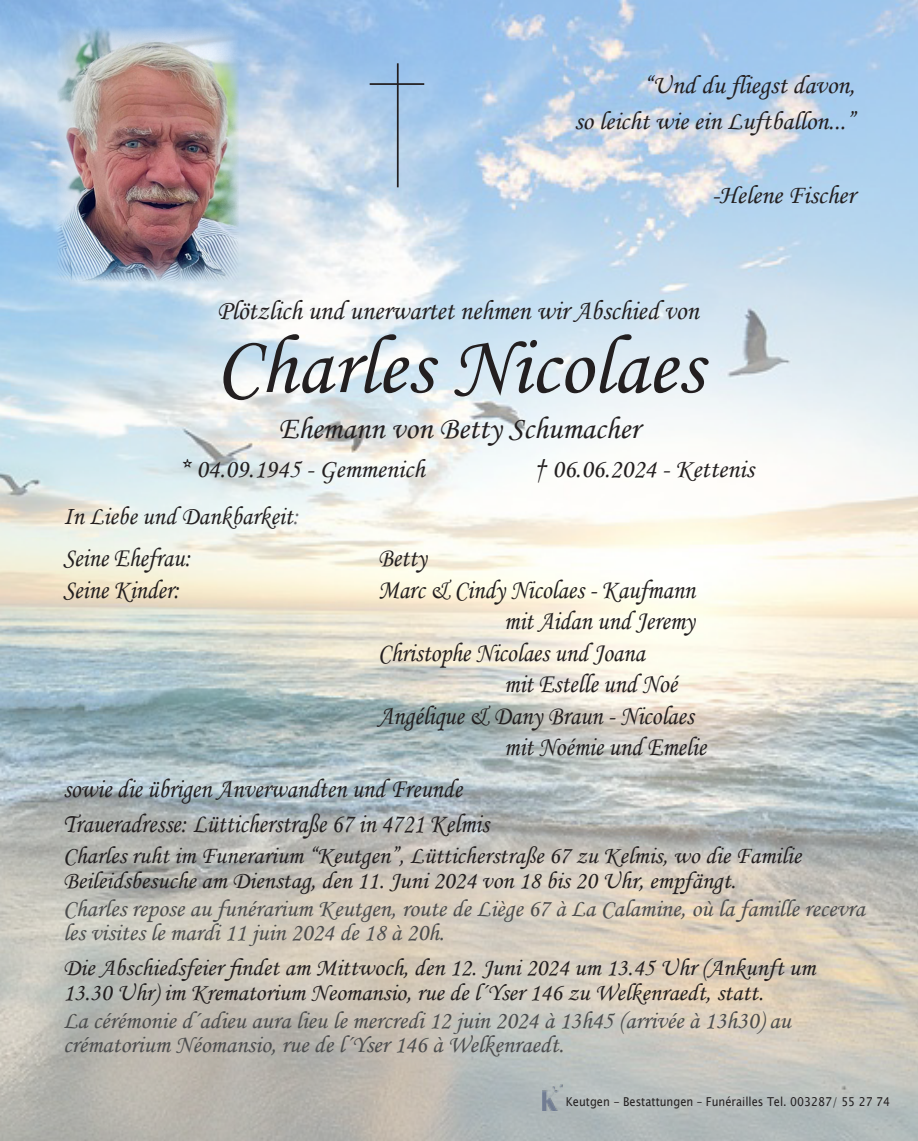
<style>
.page{position:relative;width:918px;height:1141px;background:#fff}
.page>*{position:absolute;margin:0;border:0;box-sizing:border-box;transform-origin:0 0}
.t1{font:84px "Monotype Corsiva";color:#231f20}
.t2{font:31.5px "Monotype Corsiva";color:#231f20}
.t3{font:27.82px "Monotype Corsiva";color:#231f20;scale:.95 1}
.t4{font:26.95px "Monotype Corsiva";color:#231f20;scale:.91 1}
.t5{font:26.25px "Monotype Corsiva";color:#231f20}
.t6{font:25.9px "Monotype Corsiva";color:#231f20;scale:.95 1}
.t7{font:24.5px/24.5px "Monotype Corsiva";color:#231f20}
.t8{font:24.5px/24.5px "Monotype Corsiva";color:#4b4c4d}
.t9{font:12.25px "Lucida Sans Unicode";color:#231f20;scale:.9 1}
.s1{color:#6c6d70}
</style>
<div class="page">
<img style="left:0;top:0;width:918px;height:1141px">
<hr style="left:397px;top:63px;width:2px;height:124px;background:#231f20">
<hr style="left:370px;top:83px;width:54px;height:2px;background:#231f20">
<img style="left:57px;top:27px;width:181px;height:254px">
<img style="left:542px;top:1084px;width:24px;height:27px">
<p class="t5" style="left:643px;top:69px;width:213px">“Und du fliegst davon,</p>
<p class="t5" style="left:574px;top:105px;width:282px">so leicht wie ein Luftballon...”</p>
<p class="t5" style="left:711px;top:179px;width:145px">-Helene Fischer</p>
<p class="t3" style="left:217px;top:294px;width:508px">Plötzlich und unerwartet nehmen wir Abschied von</p>
<p class="t1" style="left:215px;top:315px;width:489px">Charles Nicolaes</p>
<p class="t2" style="left:278px;top:409px;width:362px">Ehemann von Betty Schumacher</p>
<p class="t5" style="left:179px;top:453px;width:247px">* 04.09.1945 - Gemmenich</p>
<p class="t5" style="left:534px;top:453px;width:221px">† 06.06.2024 - Kettenis</p>
<p class="t6" style="left:63px;top:501px;width:250px">In Liebe und Dankbarkeit<span class="s1">:</span></p>
<p class="t4" style="left:63px;top:542px;width:142px">Seine Ehefrau:</p>
<p class="t4" style="left:378px;top:542px;width:55px">Betty</p>
<p class="t4" style="left:63px;top:573px;width:130px">Seine Kinder:</p>
<p class="t4" style="left:378px;top:573px;width:350px">Marc &amp; Cindy Nicolaes - Kaufmann</p>
<p class="t4" style="left:504px;top:605px;width:211px">mit Aidan und Jeremy</p>
<p class="t4" style="left:378px;top:636px;width:294px">Christophe Nicolaes und Joana</p>
<p class="t4" style="left:504px;top:668px;width:192px">mit Estelle und Noé</p>
<p class="t4" style="left:378px;top:699px;width:348px">Angélique &amp; Dany Braun - Nicolaes</p>
<p class="t4" style="left:504px;top:731px;width:223px">mit Noémie und Emelie</p>
<p class="t4" style="left:63px;top:773px;width:440px">sowie die übrigen Anverwandten und Freunde</p>
<p class="t4" style="left:63px;top:808px;width:469px">Traueradresse: Lütticherstraße 67 in 4721 Kelmis</p>
<p class="t7" style="left:63px;top:844px;width:739px">Charles ruht im Funerarium “Keutgen”, Lütticherstraße 67 zu Kelmis, wo die Familie<br>Beileidsbesuche am Dienstag, den 11. Juni 2024 von 18 bis 20 Uhr, empfängt.</p>
<p class="t8" style="left:63px;top:896px;width:803px">Charles repose au funérarium Keutgen, route de Liège 67 à La Calamine, où la famille recevra les visites le mardi 11 juin 2024 de 18 à 20h.</p>
<p class="t7" style="left:63px;top:956px;width:754px">Die Abschiedsfeier findet am Mittwoch, den 12. Juni 2024 um 13.45 Uhr (Ankunft um</p>
<p class="t7" style="left:63px;top:980px;width:702px">13.30 Uhr) im Krematorium Neomansio, rue de l´Yser 146 zu Welkenraedt, statt.</p>
<p class="t8" style="left:63px;top:1008px;width:729px">La cérémonie d´adieu aura lieu le mercredi 12 juin 2024 à 13h45 (arrivée à 13h30) au</p>
<p class="t8" style="left:63px;top:1033px;width:502px">crématorium Néomansio, rue de l´Yser 146 à Welkenraedt.</p>
<p class="t9" style="left:566px;top:1092px;width:362px">Keutgen - Bestattungen – Funérailles Tel. 003287/ 55 27 74</p>
</div>
